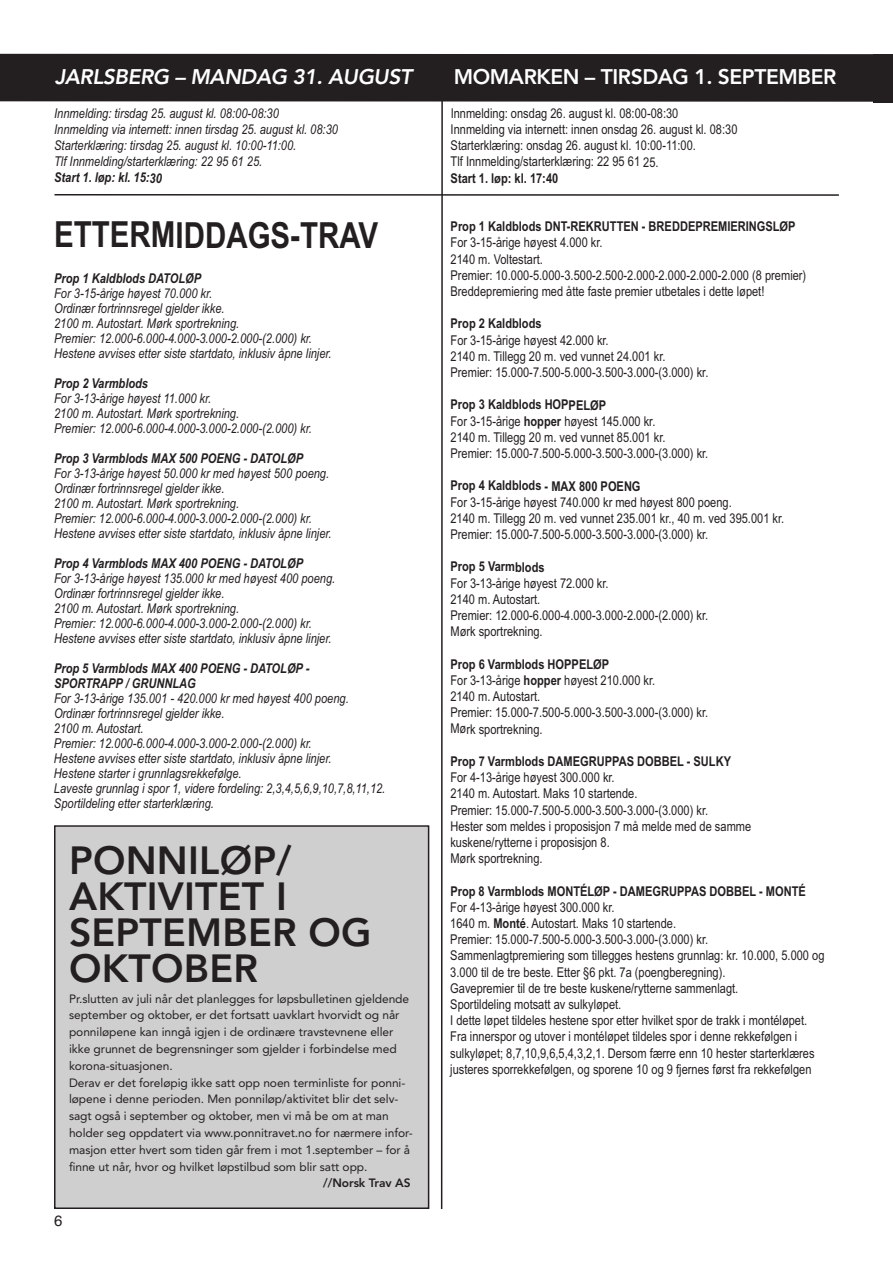
<style>
.page{position:relative;width:893px;height:1263px;background:#fff}
.page>*{position:absolute;margin:0;border:0;box-sizing:border-box;transform-origin:0 0}
.t1{font:800 39px/36px "Avenir";letter-spacing:.005em;color:#231f20}
.t2{font:700 36px "Arial Narrow";color:#231f20}
.t3{font:800 21px "Avenir";letter-spacing:-.02em;color:#fff}
.t4{font:italic 800 21px "Avenir";letter-spacing:-.02em;color:#fff}
.t5{font:15px "Helvetica";color:#231f20}
.t6{font:13.5px/16.2px "Arial Narrow";color:#231f20}
.t7{font:italic 13.5px/15px "Arial Narrow";color:#231f20}
.t8{font:700 13.5px "Arial Narrow";color:#231f20}
.t9{font:italic 700 13.5px/15px "Arial Narrow";color:#231f20}
.t10{font:12px/16.8px "Avenir";letter-spacing:-.005em;color:#231f20}
.t11{font:800 12px "Avenir";letter-spacing:-.005em;color:#231f20}
.s1{font-weight:700}
</style>
<div class="page">
<svg style="left:440px;top:102px;width:3px;height:1107px"></svg>
<div style="left:0;top:54px;width:891px;height:48px;background:#231f20"></div>
<hr style="left:54px;top:194px;width:785px;height:2px;background:#231f20">
<div style="left:873px;top:54px;width:20px;height:48px;background:#231f20"></div>
<div style="left:56px;top:827px;width:372px;height:380px;background:#cfcfcf"></div>
<div style="left:54px;top:825px;width:375px;height:384px;border:2px solid #231f20"></div>
<h3 class="t4" style="left:55px;top:64px;width:359px">JARLSBERG – MANDAG 31. AUGUST</h3>
<h3 class="t3" style="left:454px;top:60px;width:384px">MOMARKEN – TIRSDAG 1. SEPTEMBER</h3>
<p class="t7" style="left:54px;top:105px;width:285px;line-height:16.2px">Innmelding: tirsdag 25. august kl. 08:00-08:30<br>Innmelding via internett: innen tirsdag 25. august kl. 08:30<br>Starterklæring: tirsdag 25. august kl. 10:00-11:00.<br>Tlf Innmelding/starterklæring: 22 95 61 25.</p>
<p class="t9" style="left:54px;top:170px;width:109px">Start 1. løp: kl. 15:30</p>
<h2 class="t2" style="left:54px;top:214px;width:326px">ETTERMIDDAGS-TRAV</h2>
<p class="t9" style="left:54px;top:271px;width:148px">Prop 1 Kaldblods DATOLØP</p>
<p class="t7" style="left:54px;top:286px;width:279px">For 3-15-årige høyest 70.000 kr.<br>Ordinær fortrinnsregel gjelder ikke.<br>2100 m. Autostart. Mørk sportrekning.<br>Premier: 12.000-6.000-4.000-3.000-2.000-(2.000) kr.<br>Hestene avvises etter siste startdato, inklusiv åpne linjer.</p>
<p class="t9" style="left:54px;top:376px;width:95px">Prop 2 Varmblods</p>
<p class="t7" style="left:54px;top:391px;width:259px">For 3-13-årige høyest 11.000 kr.<br>2100 m. Autostart. Mørk sportrekning.<br>Premier: 12.000-6.000-4.000-3.000-2.000-(2.000) kr.</p>
<p class="t9" style="left:54px;top:451px;width:250px">Prop 3 Varmblods MAX 500 POENG - DATOLØP</p>
<p class="t7" style="left:54px;top:466px;width:279px">For 3-13-årige høyest 50.000 kr med høyest 500 poeng.<br>Ordinær fortrinnsregel gjelder ikke.<br>2100 m. Autostart. Mørk sportrekning.<br>Premier: 12.000-6.000-4.000-3.000-2.000-(2.000) kr.<br>Hestene avvises etter siste startdato, inklusiv åpne linjer.</p>
<p class="t9" style="left:54px;top:556px;width:250px">Prop 4 Varmblods MAX 400 POENG - DATOLØP</p>
<p class="t7" style="left:54px;top:571px;width:283px">For 3-13-årige høyest 135.000 kr med høyest 400 poeng.<br>Ordinær fortrinnsregel gjelder ikke.<br>2100 m. Autostart. Mørk sportrekning.<br>Premier: 12.000-6.000-4.000-3.000-2.000-(2.000) kr.<br>Hestene avvises etter siste startdato, inklusiv åpne linjer.</p>
<p class="t9" style="left:54px;top:661px;width:257px">Prop 5 Varmblods MAX 400 POENG - DATOLØP -<br>SPORTRAPP / GRUNNLAG</p>
<p class="t7" style="left:54px;top:691px;width:333px">For 3-13-årige 135.001 - 420.000 kr med høyest 400 poeng.<br>Ordinær fortrinnsregel gjelder ikke.<br>2100 m. Autostart.<br>Premier: 12.000-6.000-4.000-3.000-2.000-(2.000) kr.<br>Hestene avvises etter siste startdato, inklusiv åpne linjer.<br>Hestene starter i grunnlagsrekkefølge.<br>Laveste grunnlag i spor 1, videre fordeling: 2,3,4,5,6,9,10,7,8,11,12.<br>Sportildeling etter starterklæring.</p>
<h1 class="t1" style="left:69px;top:843px;width:304px">PONNILØP/<br>AKTIVITET I<br>SEPTEMBER OG<br>OKTOBER</h1>
<p class="t10" style="left:69px;top:990px;width:345px">Pr.slutten av juli når det planlegges for løpsbulletinen gjeldende september og oktober, er det fortsatt uavklart hvorvidt og når ponniløpene kan inngå igjen i de ordinære travstevnene eller ikke grunnet de begrensninger som gjelder i forbindelse med korona-situasjonen.<br>Derav er det foreløpig ikke satt opp noen terminliste for ponni&shy;løpene i denne perioden. Men ponniløp/aktivitet blir det selv&shy;sagt også i september og oktober, men vi må be om at man holder seg oppdatert via www.ponnitravet.no for nærmere infor&shy;masjon etter hvert som tiden går frem i mot 1.september – for å finne ut når, hvor og hvilket løpstilbud som blir satt opp.</p>
<p class="t11" style="left:323px;top:1174px;width:89px">//Norsk Trav AS</p>
<p class="t5" style="left:54px;top:1212px;width:10px">6</p>
<p class="t6" style="left:451px;top:105px;width:288px">Innmelding: onsdag 26. august kl. 08:00-08:30<br>Innmelding via internett: innen onsdag 26. august kl. 08:30<br>Starterklæring: onsdag 26. august kl. 10:00-11:00.<br>Tlf Innmelding/starterklæring: 22 95 61 25.</p>
<p class="t8" style="left:451px;top:170px;width:109px">Start 1. løp: kl. 17:40</p>
<p class="t8" style="left:451px;top:219px;width:347px">Prop 1 Kaldblods DNT-REKRUTTEN - BREDDEPREMIERINGSLØP</p>
<p class="t6" style="left:451px;top:235px;width:357px">For 3-15-årige høyest 4.000 kr.<br>2140 m. Voltestart.<br>Premier: 10.000-5.000-3.500-2.500-2.000-2.000-2.000-2.000 (8 premier)<br>Breddepremiering med åtte faste premier utbetales i dette løpet!</p>
<p class="t8" style="left:451px;top:316px;width:93px">Prop 2 Kaldblods</p>
<p class="t6" style="left:451px;top:332px;width:259px">For 3-15-årige høyest 42.000 kr.<br>2140 m. Tillegg 20 m. ved vunnet 24.001 kr.<br>Premier: 15.000-7.500-5.000-3.500-3.000-(3.000) kr.</p>
<p class="t6" style="left:450px;top:397px;width:259px"><span class="s1">Prop 3 Kaldblods HOPPELØP<br></span>For 3-15-årige <span class="s1">hopper</span> høyest 145.000 kr.<br>2140 m. Tillegg 20 m. ved vunnet 85.001 kr.<br>Premier: 15.000-7.500-5.000-3.500-3.000-(3.000) kr.</p>
<p class="t8" style="left:450px;top:478px;width:192px">Prop 4 Kaldblods - MAX 800 POENG</p>
<p class="t6" style="left:450px;top:494px;width:335px">For 3-15-årige høyest 740.000 kr med høyest 800 poeng.<br>2140 m. Tillegg 20 m. ved vunnet 235.001 kr., 40 m. ved 395.001 kr.<br>Premier: 15.000-7.500-5.000-3.500-3.000-(3.000) kr.</p>
<p class="t8" style="left:450px;top:559px;width:96px">Prop 5 Varmblods</p>
<p class="t6" style="left:450px;top:575px;width:259px">For 3-13-årige høyest 72.000 kr.<br>2140 m. Autostart.<br>Premier: 12.000-6.000-4.000-3.000-2.000-(2.000) kr.<br>Mørk sportrekning.</p>
<p class="t6" style="left:450px;top:656px;width:259px"><span class="s1">Prop 6 Varmblods HOPPELØP<br></span>For 3-13-årige <span class="s1">hopper</span> høyest 210.000 kr.<br>2140 m. Autostart.<br>Premier: 15.000-7.500-5.000-3.500-3.000-(3.000) kr.<br>Mørk sportrekning.</p>
<p class="t8" style="left:450px;top:753px;width:282px">Prop 7 Varmblods DAMEGRUPPAS DOBBEL - SULKY</p>
<p class="t6" style="left:450px;top:769px;width:302px">For 4-13-årige høyest 300.000 kr.<br>2140 m. Autostart. Maks 10 startende.<br>Premier: 15.000-7.500-5.000-3.500-3.000-(3.000) kr.<br>Hester som meldes i proposisjon 7 må melde med de samme kuskene/rytterne i proposisjon 8.<br>Mørk sportrekning.</p>
<p class="t8" style="left:450px;top:883px;width:357px">Prop 8 Varmblods MONTÉLØP - DAMEGRUPPAS DOBBEL - MONTÉ</p>
<p class="t6" style="left:450px;top:899px;width:376px">For 4-13-årige høyest 300.000 kr.<br>1640 m. <span class="s1">Monté</span>. Autostart. Maks 10 startende.<br>Premier: 15.000-7.500-5.000-3.500-3.000-(3.000) kr.<br>Sammenlagtpremiering som tillegges hestens grunnlag: kr. 10.000, 5.000 og 3.000 til de tre beste. Etter §6 pkt. 7a (poengberegning).<br>Gavepremier til de tre beste kuskene/rytterne sammenlagt.<br>Sportildeling motsatt av sulkyløpet.<br>I dette løpet tildeles hestene spor etter hvilket spor de trakk i montéløpet.<br>Fra innerspor og utover i montéløpet tildeles spor i denne rekkefølgen i sulkyløpet; 8,7,10,9,6,5,4,3,2,1. Dersom færre enn 10 hester starterklæres justeres sporrekkefølgen, og sporene 10 og 9 fjernes først fra rekkefølgen</p>
</div>
